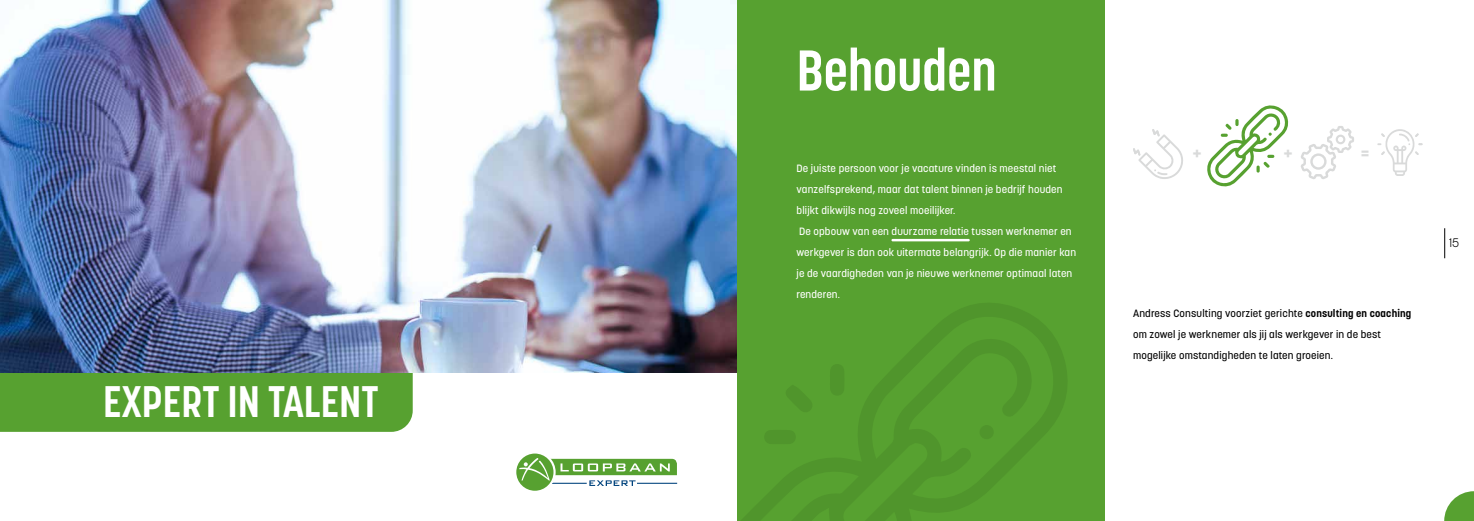
<style>
.page{position:relative;width:1474px;height:521px;background:#fff}
.page>*{position:absolute;margin:0;border:0;box-sizing:border-box;transform-origin:0 0}
.t1{font:700 56.88px "Korolev Condensed";color:#fff}
.t2{font:700 43.75px "Korolev Condensed";color:#fff}
.t3{font:700 21.09px "Korolev Condensed";color:#d9dada}
.t4{font:300 12.25px "Korolev";color:#000}
.t5{font:500 10.5px/21px "Korolev";letter-spacing:.015em;color:#fff}
.t6{font:500 10.5px/21px "Korolev";letter-spacing:.015em;color:#000}
.s1{font-weight:700}
</style>
<div class="page">
<div style="left:737px;top:0;width:367px;height:521px;background:#57a130"></div>
<svg style="left:1444px;top:491px;width:29px;height:30px"></svg>
<svg style="left:702px;top:303px;width:365px;height:218px"></svg>
<svg style="left:784px;top:385px;width:29px;height:28px"></svg>
<svg style="left:830px;top:364px;width:14px;height:32px"></svg>
<svg style="left:764px;top:430px;width:32px;height:14px"></svg>
<div style="left:979px;top:425px;width:14px;height:14px;background:#50952c;border-radius:50%"></div>
<div style="left:0;top:372px;width:413px;height:60px;background:#57a130"></div>
<svg style="left:516px;top:453px;width:161px;height:38px"></svg>
<svg style="left:1133px;top:129px;width:50px;height:50px"></svg>
<svg style="left:1377px;top:129px;width:45px;height:47px"></svg>
<svg style="left:1301px;top:126px;width:52px;height:53px"></svg>
<svg style="left:1207px;top:105px;width:81px;height:82px"></svg>
<hr style="left:891px;top:239px;width:78px;height:2px;background:#fff">
<hr style="left:1444px;top:228px;width:1px;height:30px;background:#000">
<img style="left:0;top:0;width:737px;height:372px">
<h2 class="t2" style="left:103px;top:376px;width:277px">EXPERT IN TALENT</h2>
<h1 class="t1" style="left:796px;top:37px;width:201px">Behouden</h1>
<p class="t5" style="left:796px;top:158px;width:281px">De juiste persoon voor je vacature vinden is meestal niet vanzelfsprekend, maar dat talent binnen je bedrijf houden blijkt dikwijls nog zoveel moeilijker.<br>De opbouw van een duurzame relatie tussen werknemer en werkgever is dan ook uitermate belangrijk. Op die manier kan je de vaardigheden van je nieuwe werknemer optimaal laten renderen.</p>
<h3 class="t3" style="left:1192px;top:141px;width:11px">+</h3>
<h3 class="t3" style="left:1283px;top:141px;width:11px">+</h3>
<h3 class="t3" style="left:1360px;top:141px;width:10px">=</h3>
<p class="t6" style="left:1133px;top:303px;width:280px">Andress Consulting voorziet gerichte <span class="s1">consulting en coaching </span>om zowel je werknemer als jij als werkgever in de best mogelijke omstandigheden te laten groeien.</p>
<p class="t4" style="left:1449px;top:235px;width:12px">15</p>
</div>
